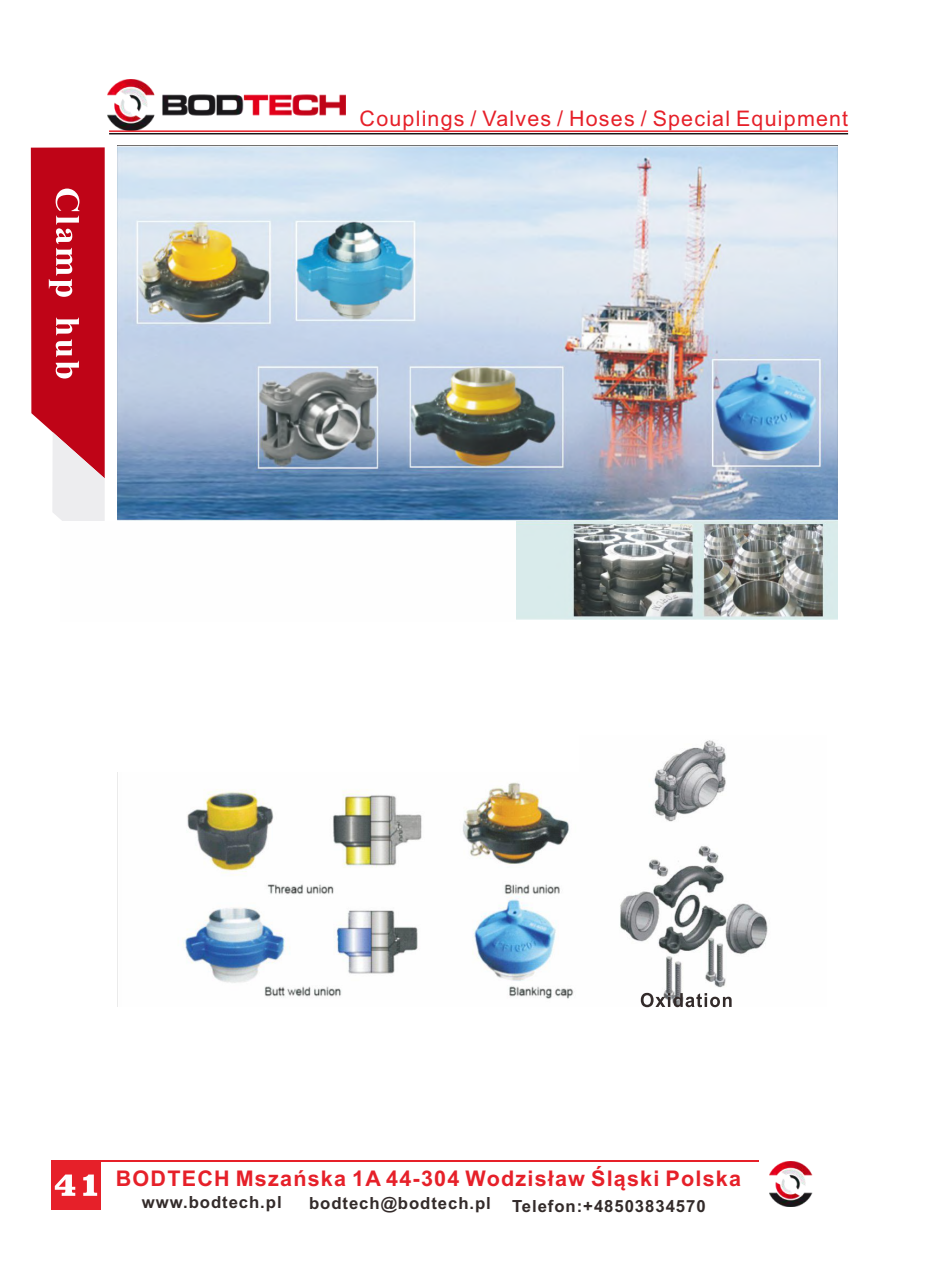
<style>
.page{position:relative;width:946px;height:1265px;background:#fff}
.page>*{position:absolute;margin:0;border:0;box-sizing:border-box;transform-origin:0 0}
.t1{font:700 21.6px "Arial";letter-spacing:.055em;color:#e62029}
.t2{font:21.45px "Arial";letter-spacing:.055em;color:#e62029}
.t3{font:700 16.8px "Arial";letter-spacing:.055em;color:#332b2a}
</style>
<div class="page">
<img style="left:30px;top:79px;width:819px;height:1131px">
<p class="t2" style="left:359px;top:110px;width:490px">Couplings / Valves / Hoses / Special Equipment</p>
<p class="t1" style="left:116px;top:1170px;width:627px">BODTECH Mszańska 1A 44-304 Wodzisław Śląski Polska</p>
<p class="t3" style="left:142px;top:1196px;width:141px">www.bodtech.pl</p>
<p class="t3" style="left:309px;top:1196px;width:183px">bodtech@bodtech.pl</p>
<p class="t3" style="left:512px;top:1199px;width:195px">Telefon:+48503834570</p>
</div>
